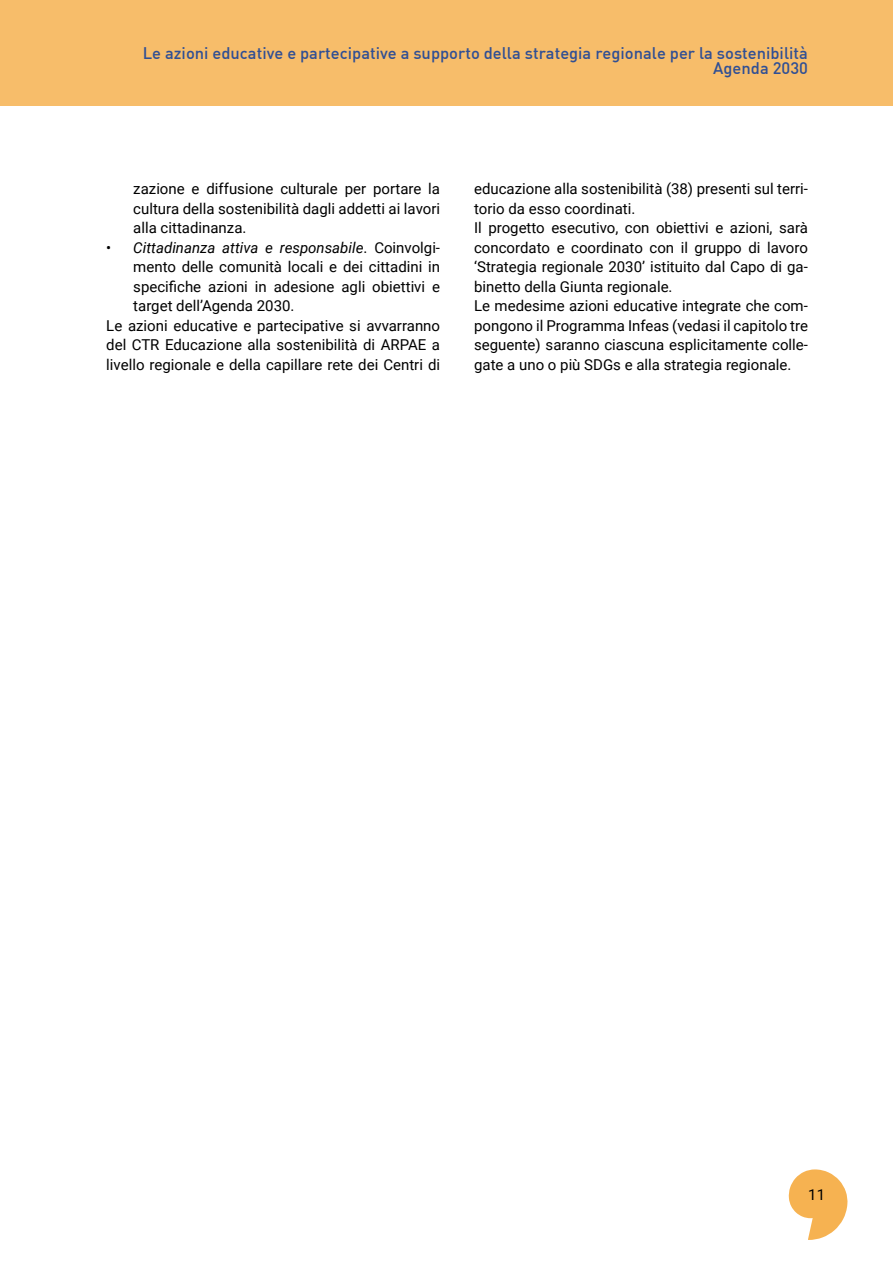
<style>
.page{position:relative;width:893px;height:1263px;background:#fff}
.page>*{position:absolute;margin:0;border:0;box-sizing:border-box;transform-origin:0 0}
.t1{font:500 16.5px/15px "DIN";color:#304f94;text-align:right}
.t2{font:15px/19.5px "Roboto";color:#000}
.t3{font:italic 15px "Roboto";color:#000}
.s1{font-style:normal}
</style>
<div class="page">
<svg style="left:789px;top:1169px;width:59px;height:71px"></svg>
<div style="left:0;top:0;width:893px;height:106px;background:#f7bd6a"></div>
<hr style="left:0;top:0;width:1px;height:106px;background:#f39207">
<p class="t1" style="left:143px;top:44px;width:667px">Le azioni educative e partecipative a supporto della strategia regionale per la sostenibilità<br>Agenda 2030</p>
<p class="t2" style="left:133px;top:179px;width:308px;text-align:justify">zazione e diffusione culturale per portare la cultura della sostenibilità dagli addetti ai lavori alla cittadinanza.</p>
<p class="t3" style="left:106px;top:237px;width:335px"><span class="s1">•</span> Cittadinanza attiva e responsabile<span class="s1">. Coinvolgi-</span></p>
<p class="t2" style="left:133px;top:257px;width:308px">mento delle comunità locali e dei cittadini in</p>
<p class="t2" style="left:133px;top:276px;width:308px">specifiche azioni in adesione agli obiettivi e</p>
<p class="t2" style="left:133px;top:296px;width:163px">target dell’Agenda 2030.</p>
<p class="t2" style="left:106px;top:315px;width:335px">Le azioni educative e partecipative si avvarranno</p>
<p class="t2" style="left:106px;top:335px;width:335px">del CTR Educazione alla sostenibilità di ARPAE a</p>
<p class="t2" style="left:106px;top:354px;width:335px">livello regionale e della capillare rete dei Centri di</p>
<p class="t2" style="left:474px;top:179px;width:335px">educazione alla sostenibilità (38) presenti sul terri&shy;torio da esso coordinati.<br>Il progetto esecutivo, con obiettivi e azioni, sarà concordato e coordinato con il gruppo di lavoro ‘Strategia regionale 2030’ istituito dal Capo di ga&shy;binetto della Giunta regionale.<br>Le medesime azioni educative integrate che com&shy;pongono il Programma Infeas (vedasi il capitolo tre seguente) saranno ciascuna esplicitamente colle&shy;gate a uno o più SDGs e alla strategia regionale.</p>
<p class="t2" style="left:808px;top:1184px;width:18px">11</p>
</div>
